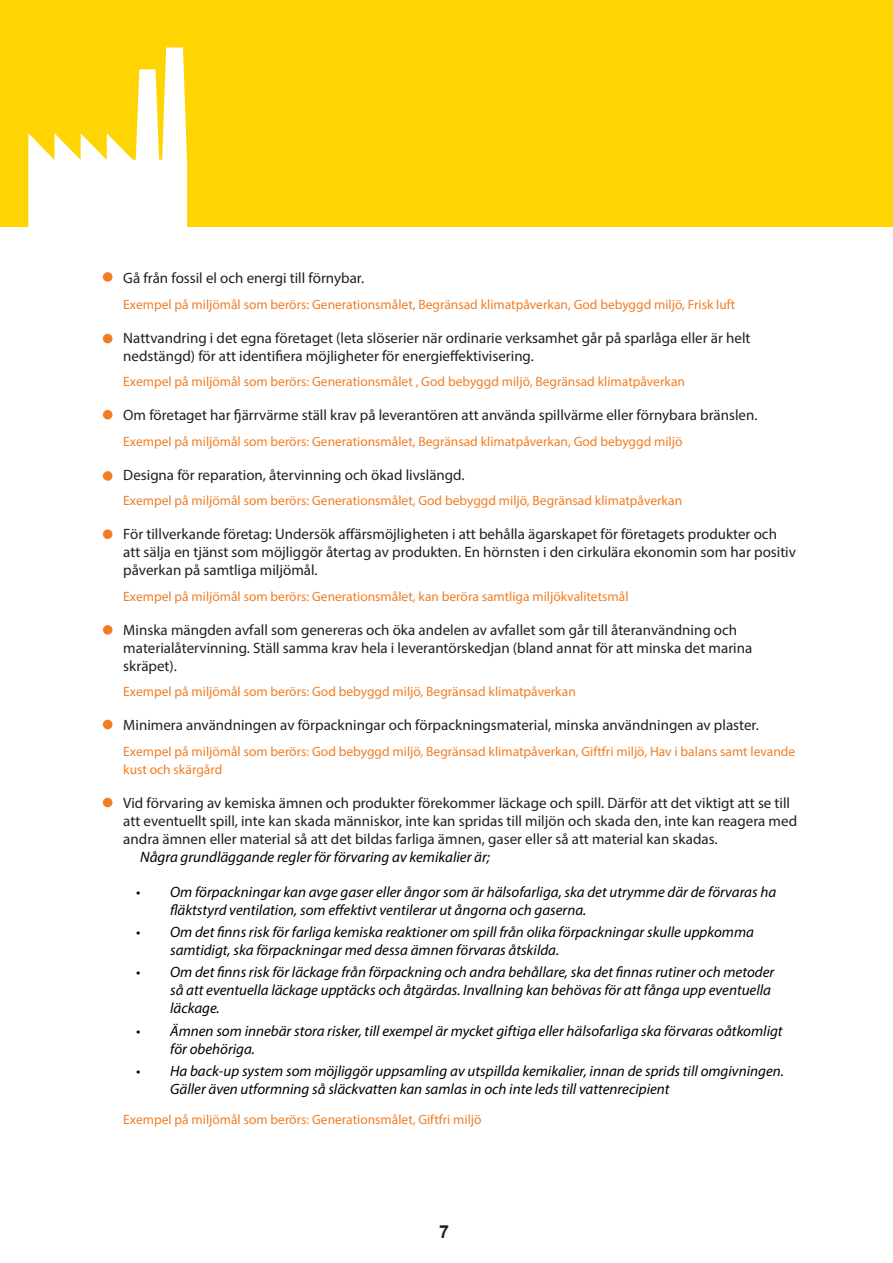
<style>
.page{position:relative;width:893px;height:1263px;background:#fff}
.page>*{position:absolute;margin:0;border:0;box-sizing:border-box;transform-origin:0 0}
.t1{font:700 18px "Arial";color:#231f20}
.t2{font:15px/18px "Myriad Pro";color:#231f20}
.t3{font:italic 15px/18px "Myriad Pro";color:#000}
.t4{font:13.5px/18px "Myriad Pro";color:#f27e24}
</style>
<div class="page">
<div style="left:0;top:0;width:893px;height:226px;background:#fed503"></div>
<svg style="left:28px;top:47px;width:159px;height:180px"></svg>
<div style="left:103px;top:272px;width:9px;height:10px;background:#f27e24;border-radius:50%"></div>
<div style="left:103px;top:334px;width:9px;height:9px;background:#f27e24;border-radius:50%"></div>
<div style="left:103px;top:410px;width:9px;height:9px;background:#f27e24;border-radius:50%"></div>
<div style="left:103px;top:471px;width:9px;height:10px;background:#f27e24;border-radius:50%"></div>
<div style="left:103px;top:529px;width:9px;height:10px;background:#f27e24;border-radius:50%"></div>
<div style="left:103px;top:625px;width:9px;height:10px;background:#f27e24;border-radius:50%"></div>
<div style="left:103px;top:720px;width:9px;height:9px;background:#f27e24;border-radius:50%"></div>
<div style="left:103px;top:798px;width:9px;height:9px;background:#f27e24;border-radius:50%"></div>
<p class="t2" style="left:123px;top:269px;width:242px">Gå från fossil el och energi till förnybar.</p>
<p class="t4" style="left:123px;top:295px;width:614px">Exempel på miljömål som berörs: Generationsmålet, Begränsad klimatpåverkan, God bebyggd miljö, Frisk luft</p>
<p class="t2" style="left:123px;top:329px;width:629px">Nattvandring i det egna företaget (leta slöserier när ordinarie verksamhet går på sparlåga eller är helt nedstängd) för att identifiera möjligheter för energieffektivisering.</p>
<p class="t4" style="left:123px;top:373px;width:563px">Exempel på miljömål som berörs: Generationsmålet , God bebyggd miljö, Begränsad klimatpåverkan</p>
<p class="t2" style="left:123px;top:406px;width:636px">Om företaget har fjärrvärme ställ krav på leverantören att använda spillvärme eller förnybara bränslen.</p>
<p class="t4" style="left:123px;top:432px;width:561px">Exempel på miljömål som berörs: Generationsmålet, Begränsad klimatpåverkan, God bebyggd miljö</p>
<p class="t2" style="left:123px;top:466px;width:343px">Designa för reparation, återvinning och ökad livslängd.</p>
<p class="t4" style="left:123px;top:492px;width:560px">Exempel på miljömål som berörs: Generationsmålet, God bebyggd miljö, Begränsad klimatpåverkan</p>
<p class="t2" style="left:123px;top:525px;width:674px">För tillverkande företag: Undersök affärsmöjligheten i att behålla ägarskapet för företagets produkter och att sälja en tjänst som möjliggör återtag av produkten. En hörnsten i den cirkulära ekonomin som har positiv påverkan på samtliga miljömål.</p>
<p class="t4" style="left:123px;top:587px;width:507px">Exempel på miljömål som berörs: Generationsmålet, kan beröra samtliga miljökvalitetsmål</p>
<p class="t2" style="left:123px;top:621px;width:631px">Minska mängden avfall som genereras och öka andelen av avfallet som går till återanvändning och materialåtervinning. Ställ samma krav hela i leverantörskedjan (bland annat för att minska det marina skräpet).</p>
<p class="t4" style="left:123px;top:683px;width:454px">Exempel på miljömål som berörs: God bebyggd miljö, Begränsad klimatpåverkan</p>
<p class="t2" style="left:123px;top:716px;width:637px">Minimera användningen av förpackningar och förpackningsmaterial, minska användningen av plaster.</p>
<p class="t4" style="left:123px;top:742px;width:673px">Exempel på miljömål som berörs: God bebyggd miljö, Begränsad klimatpåverkan, Giftfri miljö, Hav i balans samt levande kust och skärgård</p>
<p class="t2" style="left:123px;top:794px;width:675px">Vid förvaring av kemiska ämnen och produkter förekommer läckage och spill. Därför att det viktigt att se till att eventuellt spill, inte kan skada människor, inte kan spridas till miljön och skada den, inte kan reagera med andra ämnen eller material så att det bildas farliga ämnen, gaser eller så att material kan skadas.</p>
<p class="t3" style="left:140px;top:848px;width:351px">Några grundläggande regler för förvaring av kemikalier är;</p>
<p class="t3" style="left:170px;top:883px;width:608px;text-indent:-34px">• Om förpackningar kan avge gaser eller ångor som är hälsofarliga, ska det utrymme där de förvaras ha fläktstyrd ventilation, som effektivt ventilerar ut ångorna och gaserna.</p>
<p class="t3" style="left:170px;top:923px;width:585px;text-indent:-34px">• Om det finns risk för farliga kemiska reaktioner om spill från olika förpackningar skulle uppkomma samtidigt, ska förpackningar med dessa ämnen förvaras åtskilda.</p>
<p class="t3" style="left:170px;top:963px;width:606px;text-indent:-34px">• Om det finns risk för läckage från förpackning och andra behållare, ska det finnas rutiner och metoder så att eventuella läckage upptäcks och åtgärdas. Invallning kan behövas för att fånga upp eventuella läckage.</p>
<p class="t3" style="left:170px;top:1021px;width:614px;text-indent:-34px">• Ämnen som innebär stora risker, till exempel är mycket giftiga eller hälsofarliga ska förvaras oåtkomligt för obehöriga.</p>
<p class="t3" style="left:170px;top:1061px;width:615px;text-indent:-34px">• Ha back-up system som möjliggör uppsamling av utspillda kemikalier, innan de sprids till omgivningen.<br>Gäller även utformning så släckvatten kan samlas in och inte leds till vattenrecipient</p>
<p class="t4" style="left:123px;top:1110px;width:360px">Exempel på miljömål som berörs: Generationsmålet, Giftfri miljö</p>
<p class="t1" style="left:439px;top:1219px;width:12px">7</p>
</div>
